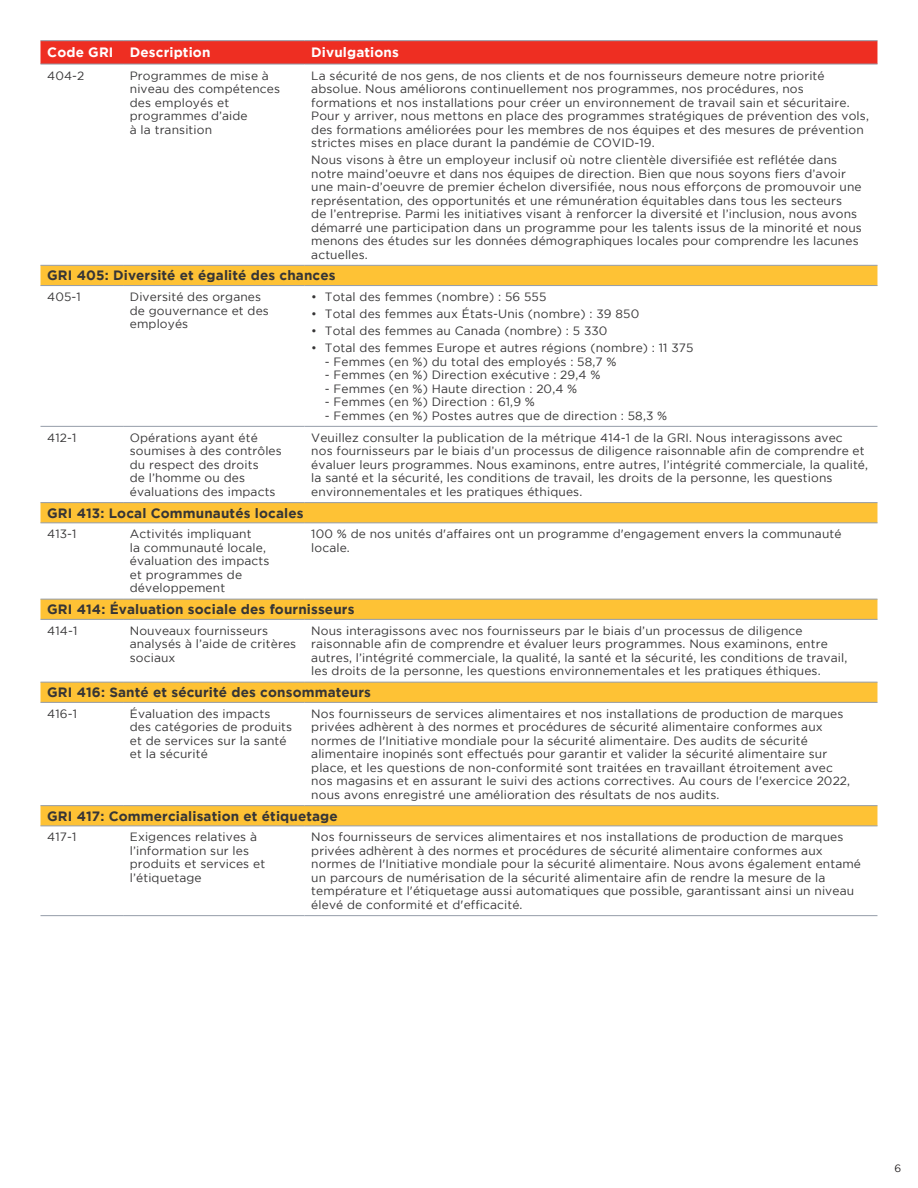
<style>
.page{position:relative;width:918px;height:1188px;background:#fff}
.page>*{position:absolute;margin:0;border:0;box-sizing:border-box;transform-origin:0 0}
.t1{font:700 13.5px "Gotham";letter-spacing:.01em;color:#363536}
.t2{font:700 13.5px "Gotham";letter-spacing:.01em;color:#fff}
.t3{font:12px/13.5px "Gotham";letter-spacing:.01em;color:#363536}
.t4{font:10.5px "Gotham";color:#231f20}
</style>
<div class="page">
<svg style="left:40px;top:41px;width:837px;height:23px;background:#eb3125"></svg>
<svg style="left:40px;top:266px;width:837px;height:560px"></svg>
<hr style="left:40px;top:40px;width:83px;height:1px;background:#949ca8">
<hr style="left:123px;top:40px;width:182px;height:1px;background:#949ca8">
<hr style="left:305px;top:40px;width:572px;height:1px;background:#949ca8">
<hr style="left:40px;top:64px;width:83px;height:1px;background:#949ca8">
<hr style="left:123px;top:64px;width:182px;height:1px;background:#949ca8">
<hr style="left:305px;top:64px;width:572px;height:1px;background:#949ca8">
<hr style="left:40px;top:265px;width:83px;height:1px;background:#949ca8">
<hr style="left:123px;top:265px;width:182px;height:1px;background:#949ca8">
<hr style="left:305px;top:265px;width:572px;height:1px;background:#949ca8">
<hr style="left:40px;top:285px;width:83px;height:1px;background:#949ca8">
<hr style="left:123px;top:285px;width:182px;height:1px;background:#949ca8">
<hr style="left:305px;top:285px;width:572px;height:1px;background:#949ca8">
<hr style="left:40px;top:426px;width:83px;height:1px;background:#949ca8">
<hr style="left:123px;top:426px;width:182px;height:1px;background:#949ca8">
<hr style="left:305px;top:426px;width:572px;height:1px;background:#949ca8">
<hr style="left:40px;top:502px;width:83px;height:1px;background:#949ca8">
<hr style="left:123px;top:502px;width:182px;height:1px;background:#949ca8">
<hr style="left:305px;top:502px;width:572px;height:1px;background:#949ca8">
<hr style="left:40px;top:523px;width:83px;height:1px;background:#949ca8">
<hr style="left:123px;top:523px;width:182px;height:1px;background:#949ca8">
<hr style="left:305px;top:523px;width:572px;height:1px;background:#949ca8">
<hr style="left:40px;top:599px;width:83px;height:1px;background:#949ca8">
<hr style="left:123px;top:599px;width:182px;height:1px;background:#949ca8">
<hr style="left:305px;top:599px;width:572px;height:1px;background:#949ca8">
<hr style="left:40px;top:619px;width:83px;height:1px;background:#949ca8">
<hr style="left:123px;top:619px;width:182px;height:1px;background:#949ca8">
<hr style="left:305px;top:619px;width:572px;height:1px;background:#949ca8">
<hr style="left:40px;top:682px;width:83px;height:1px;background:#949ca8">
<hr style="left:123px;top:682px;width:182px;height:1px;background:#949ca8">
<hr style="left:305px;top:682px;width:572px;height:1px;background:#949ca8">
<hr style="left:40px;top:702px;width:83px;height:1px;background:#949ca8">
<hr style="left:123px;top:702px;width:182px;height:1px;background:#949ca8">
<hr style="left:305px;top:702px;width:572px;height:1px;background:#949ca8">
<hr style="left:40px;top:805px;width:83px;height:1px;background:#949ca8">
<hr style="left:123px;top:805px;width:182px;height:1px;background:#949ca8">
<hr style="left:305px;top:805px;width:572px;height:1px;background:#949ca8">
<hr style="left:40px;top:826px;width:83px;height:1px;background:#949ca8">
<hr style="left:123px;top:826px;width:182px;height:1px;background:#949ca8">
<hr style="left:305px;top:826px;width:572px;height:1px;background:#949ca8">
<hr style="left:40px;top:915px;width:83px;height:1px;background:#949ca8">
<hr style="left:123px;top:915px;width:182px;height:1px;background:#949ca8">
<hr style="left:305px;top:915px;width:572px;height:1px;background:#949ca8">
<p class="t2" style="left:47px;top:45px;width:165px">Code GRI Description</p>
<p class="t2" style="left:311px;top:45px;width:89px">Divulgations</p>
<p class="t3" style="left:47px;top:68px;width:39px">404-2</p>
<p class="t3" style="left:130px;top:68px;width:152px">Programmes de mise à niveau des compétences des employés et programmes d’aide<br>à la transition</p>
<p class="t3" style="left:311px;top:68px;width:559px">La sécurité de nos gens, de nos clients et de nos fournisseurs demeure notre priorité absolue. Nous améliorons continuellement nos programmes, nos procédures, nos formations et nos installations pour créer un environnement de travail sain et sécuritaire.<br>Pour y arriver, nous mettons en place des programmes stratégiques de prévention des vols, des formations améliorées pour les membres de nos équipes et des mesures de prévention strictes mises en place durant la pandémie de COVID-19.</p>
<p class="t3" style="left:311px;top:153px;width:552px">Nous visons à être un employeur inclusif où notre clientèle diversifiée est reflétée dans notre maind’oeuvre et dans nos équipes de direction. Bien que nous soyons fiers d’avoir une main-d’oeuvre de premier échelon diversifiée, nous nous efforçons de promouvoir une représentation, des opportunités et une rémunération équitables dans tous les secteurs<br>de l’entreprise. Parmi les initiatives visant à renforcer la diversité et l’inclusion, nous avons démarré une participation dans un programme pour les talents issus de la minorité et nous menons des études sur les données démographiques locales pour comprendre les lacunes actuelles.</p>
<p class="t1" style="left:47px;top:268px;width:290px">GRI 405: Diversité et égalité des chances</p>
<p class="t3" style="left:47px;top:290px;width:35px">405-1</p>
<p class="t3" style="left:130px;top:290px;width:141px">Diversité des organes de gouvernance et des employés</p>
<p class="t3" style="left:311px;top:290px;width:237px">• Total des femmes (nombre) : 56 555</p>
<p class="t3" style="left:311px;top:307px;width:329px">• Total des femmes aux États-Unis (nombre) : 39 850</p>
<p class="t3" style="left:311px;top:324px;width:298px">• Total des femmes au Canada (nombre) : 5 330</p>
<p class="t3" style="left:311px;top:341px;width:384px">• Total des femmes Europe et autres régions (nombre) : 11 375</p>
<p class="t3" style="left:325px;top:354px;width:293px">- Femmes (en %) du total des employés : 58,7 %</p>
<p class="t3" style="left:325px;top:368px;width:277px">- Femmes (en %) Direction exécutive : 29,4 %</p>
<p class="t3" style="left:325px;top:381px;width:254px">- Femmes (en %) Haute direction : 20,4 %</p>
<p class="t3" style="left:325px;top:395px;width:212px">- Femmes (en %) Direction : 61,9 %</p>
<p class="t3" style="left:325px;top:408px;width:344px">- Femmes (en %) Postes autres que de direction : 58,3 %</p>
<p class="t3" style="left:47px;top:431px;width:31px">412-1</p>
<p class="t3" style="left:130px;top:431px;width:153px">Opérations ayant été soumises à des contrôles du respect des droits<br>de l’homme ou des évaluations des impacts</p>
<p class="t3" style="left:311px;top:431px;width:558px">Veuillez consulter la publication de la métrique 414-1 de la GRI. Nous interagissons avec<br>nos fournisseurs par le biais d’un processus de diligence raisonnable afin de comprendre et évaluer leurs programmes. Nous examinons, entre autres, l’intégrité commerciale, la qualité, la santé et la sécurité, les conditions de travail, les droits de la personne, les questions environnementales et les pratiques éthiques.</p>
<p class="t1" style="left:47px;top:505px;width:258px">GRI 413: Local Communautés locales</p>
<p class="t3" style="left:47px;top:527px;width:31px">413-1</p>
<p class="t3" style="left:130px;top:527px;width:141px">Activités impliquant<br>la communauté locale, évaluation des impacts et programmes de développement</p>
<p class="t3" style="left:311px;top:527px;width:532px">100 % de nos unités d'affaires ont un programme d'engagement envers la communauté locale.</p>
<p class="t1" style="left:47px;top:602px;width:309px">GRI 414: Évaluation sociale des fournisseurs</p>
<p class="t3" style="left:47px;top:624px;width:32px">414-1</p>
<p class="t3" style="left:130px;top:624px;width:168px">Nouveaux fournisseurs analysés à l’aide de critères sociaux</p>
<p class="t3" style="left:311px;top:624px;width:538px">Nous interagissons avec nos fournisseurs par le biais d’un processus de diligence raisonnable afin de comprendre et évaluer leurs programmes. Nous examinons, entre autres, l’intégrité commerciale, la qualité, la santé et la sécurité, les conditions de travail, les droits de la personne, les questions environnementales et les pratiques éthiques.</p>
<p class="t1" style="left:47px;top:685px;width:325px">GRI 416: Santé et sécurité des consommateurs</p>
<p class="t3" style="left:47px;top:707px;width:31px">416-1</p>
<p class="t3" style="left:130px;top:707px;width:164px">Évaluation des impacts des catégories de produits et de services sur la santé et la sécurité</p>
<p class="t3" style="left:311px;top:707px;width:540px">Nos fournisseurs de services alimentaires et nos installations de production de marques privées adhèrent à des normes et procédures de sécurité alimentaire conformes aux normes de l'Initiative mondiale pour la sécurité alimentaire. Des audits de sécurité alimentaire inopinés sont effectués pour garantir et valider la sécurité alimentaire sur place, et les questions de non-conformité sont traitées en travaillant étroitement avec nos magasins et en assurant le suivi des actions correctives. Au cours de l'exercice 2022, nous avons enregistré une amélioration des résultats de nos audits.</p>
<p class="t1" style="left:47px;top:808px;width:292px">GRI 417: Commercialisation et étiquetage</p>
<p class="t3" style="left:47px;top:830px;width:31px">417-1</p>
<p class="t3" style="left:130px;top:830px;width:137px">Exigences relatives à l’information sur les produits et services et l’étiquetage</p>
<p class="t3" style="left:311px;top:830px;width:551px">Nos fournisseurs de services alimentaires et nos installations de production de marques privées adhèrent à des normes et procédures de sécurité alimentaire conformes aux normes de l'Initiative mondiale pour la sécurité alimentaire. Nous avons également entamé un parcours de numérisation de la sécurité alimentaire afin de rendre la mesure de la température et l'étiquetage aussi automatiques que possible, garantissant ainsi un niveau élevé de conformité et d'efficacité.</p>
<p class="t4" style="left:894px;top:1162px;width:8px">6</p>
</div>
